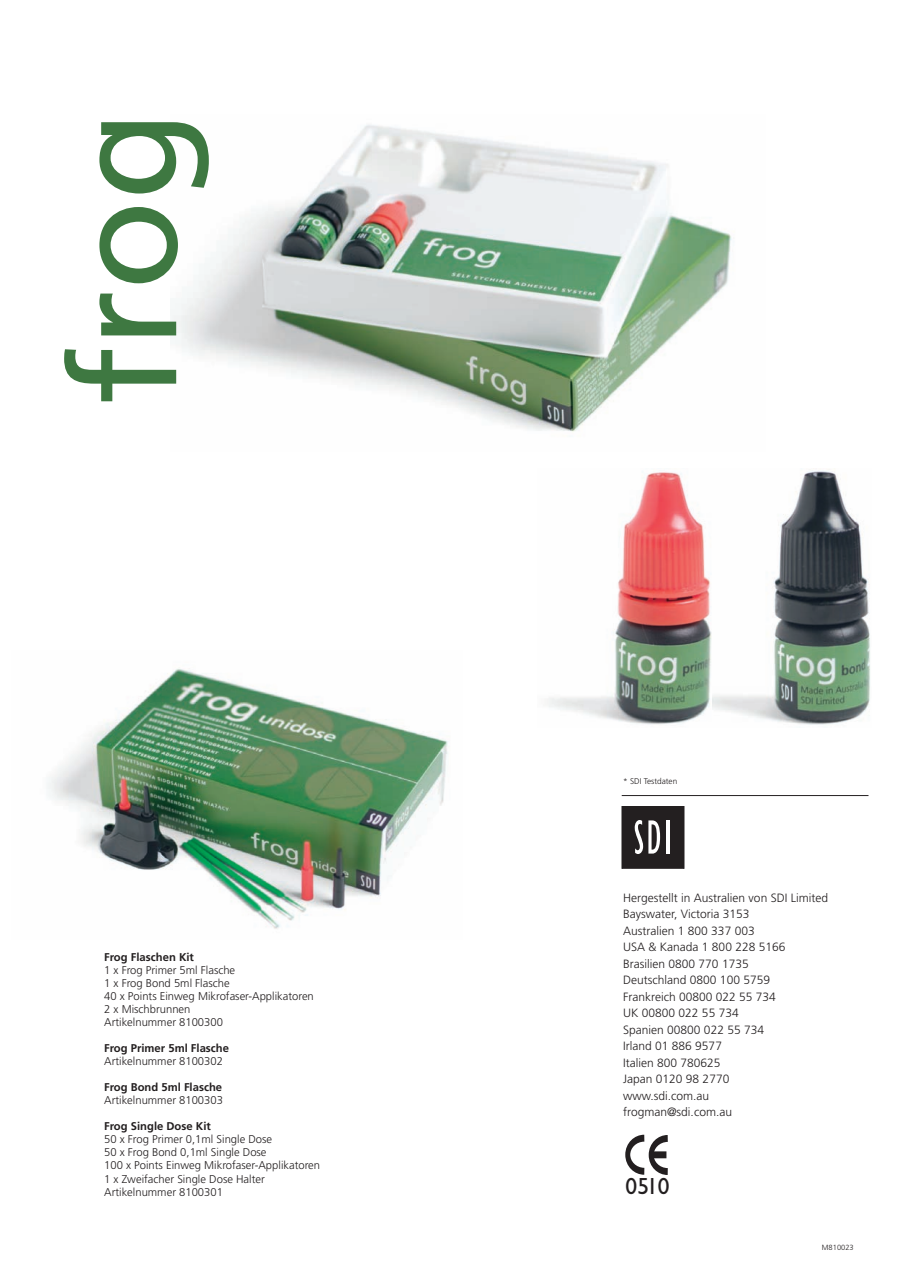
<style>
.page{position:relative;width:919px;height:1263px;background:#fff}
.page>*{position:absolute;margin:0;border:0;box-sizing:border-box;transform-origin:0 0}
.t1{font:147px "Frutiger";color:#3e7841}
.t2{font:23.4px "Gill Sans";color:#231f20}
.t3{font:300 12px/16.5px "Frutiger";color:#231f20}
.t4{font:300 11.25px/13px "Frutiger";color:#231f20}
.t5{font:700 11.25px "Frutiger";color:#231f20}
.t6{font:300 8.25px "Frutiger";color:#231f20}
.t7{font:300 7.5px "Frutiger";color:#231f20}
</style>
<div class="page">
<img style="left:711px;top:469px;width:159px;height:256px">
<img style="left:171px;top:124px;width:561px;height:308px">
<img style="left:47px;top:668px;width:401px;height:261px">
<img style="left:547px;top:472px;width:164px;height:253px">
<div style="left:622px;top:806px;width:62px;height:62px;background:#231f20"></div>
<div style="left:621px;top:806px;width:63px;height:63px;border:1px solid #231f20"></div>
<svg style="left:634px;top:820px;width:26px;height:34px"></svg>
<hr style="left:666px;top:820px;width:3px;height:33px;background:#fff">
<svg style="left:625px;top:1134px;width:43px;height:41px"></svg>
<div style="left:652px;top:1152px;width:14px;height:6px;background:#231f20"></div>
<hr style="left:621px;top:795px;width:247px;height:1px;background:#231f20">
<h1 class="t1" style="left:66px;top:404px;width:295px;rotate:-90deg">frog</h1>
<p class="t5" style="left:104px;top:952px;width:91px">Frog Flaschen Kit</p>
<p class="t4" style="left:104px;top:964px;width:211px">1 x Frog Primer 5ml Flasche<br>1 x Frog Bond 5ml Flasche<br>40 x Points Einweg Mikrofaser-Applikatoren<br>2 x Mischbrunnen<br>Artikelnummer 8100300</p>
<p class="t5" style="left:104px;top:1043px;width:126px">Frog Primer 5ml Flasche</p>
<p class="t4" style="left:104px;top:1055px;width:120px">Artikelnummer 8100302</p>
<p class="t5" style="left:104px;top:1083px;width:119px">Frog Bond 5ml Flasche</p>
<p class="t4" style="left:104px;top:1095px;width:120px">Artikelnummer 8100303</p>
<p class="t5" style="left:104px;top:1122px;width:108px">Frog Single Dose Kit</p>
<p class="t4" style="left:104px;top:1134px;width:217px">50 x Frog Primer 0,1ml Single Dose<br>50 x Frog Bond 0,1ml Single Dose<br>100 x Points Einweg Mikrofaser-Applikatoren 1 x Zweifacher Single Dose Halter Artikelnummer 8100301</p>
<p class="t6" style="left:623px;top:778px;width:56px">* SDI Testdaten</p>
<p class="t3" style="left:623px;top:890px;width:206px">Hergestellt in Australien von SDI Limited<br>Bayswater, Victoria 3153<br>Australien 1 800 337 003<br>USA &amp; Kanada 1 800 228 5166<br>Brasilien 0800 770 1735<br>Deutschland 0800 100 5759<br>Frankreich 00800 022 55 734<br>UK 00800 022 55 734<br>Spanien 00800 022 55 734<br>Irland 01 886 9577<br>Italien 800 780625<br>Japan 0120 98 2770<br>www.sdi.com.au<br>frogman@sdi.com.au</p>
<h2 class="t2" style="left:625px;top:1172px;width:45px">0510</h2>
<p class="t7" style="left:821px;top:1244px;width:33px">M810023</p>
</div>
